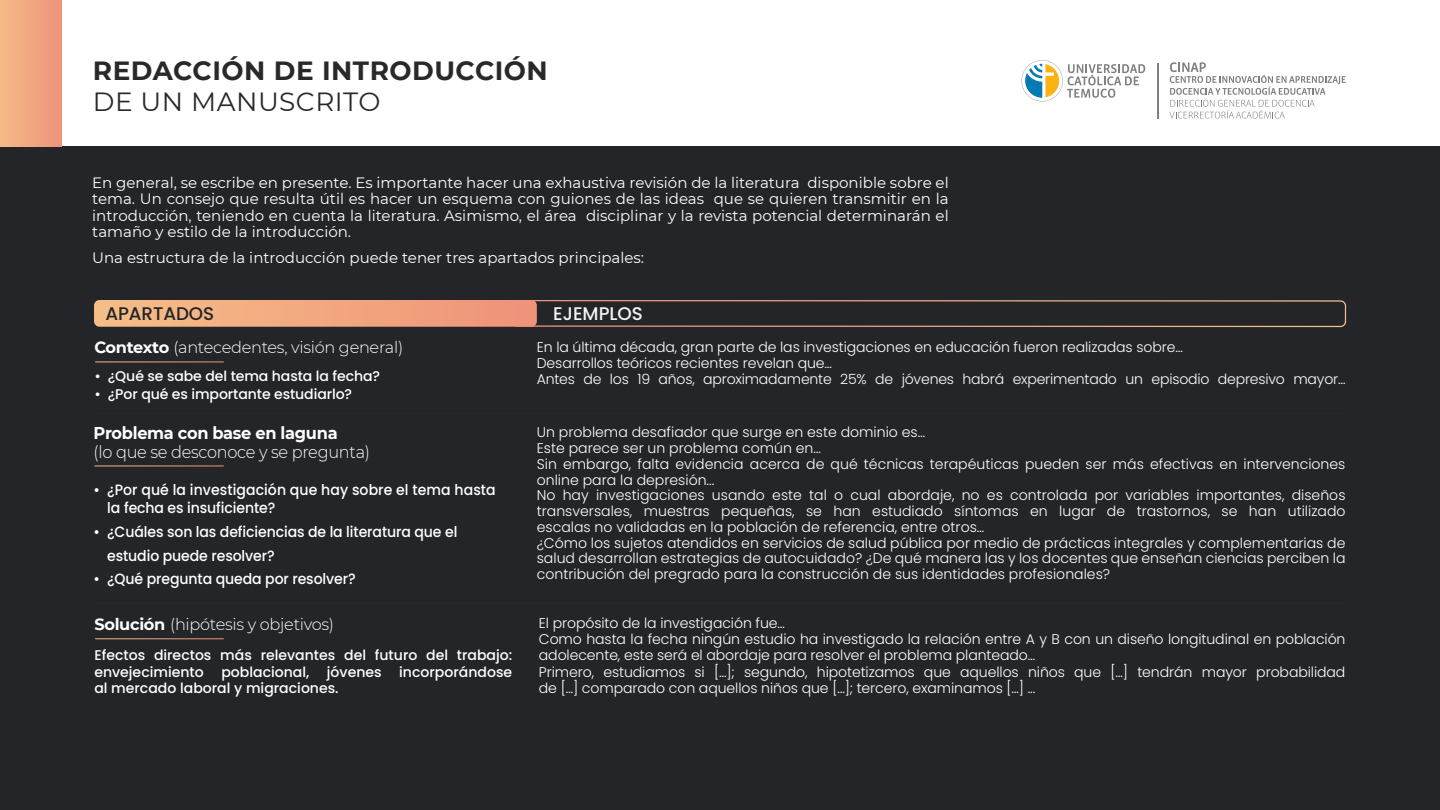
<style>
.page{position:relative;width:1440px;height:810px;background:#fff}
.page>*{position:absolute;margin:0;border:0;box-sizing:border-box;transform-origin:0 0}
.t1{font:700 26.25px "Montserrat";letter-spacing:.02em;color:#292929}
.t2{font:26.25px "Montserrat";letter-spacing:.02em;color:#292929}
.t3{font:500 18.3px "Poppins";letter-spacing:-.005em;color:#232528}
.t4{font:500 18.3px "Poppins";letter-spacing:-.005em;color:#f3f3f3}
.t5{font:300 17.1px "Montserrat";letter-spacing:-.02em;color:#fff;scale:.95 1}
.t6{font:700 17.1px "Montserrat";letter-spacing:-.02em;color:#fff;scale:.95 1}
.t7{font:300 16.2px "Montserrat";letter-spacing:-.02em;color:#fff}
.t8{font:15px/16.3px "Montserrat";color:#fff;text-align:justify}
.t9{font:500 14.85px/18.6px "Poppins";letter-spacing:-.005em;color:#fff;scale:.95 1}
.t10{font:300 14.1px/15.8px "Poppins";color:#fff}
.t11{font:500 14.1px/16.2px "Poppins";letter-spacing:-.005em;color:#fff;text-align:justify}
.s1{font-weight:700}
</style>
<div class="page">
<div style="left:0;top:146px;width:1440px;height:664px;background:#232528"></div>
<div style="left:0;top:0;width:62px;height:146px;background:linear-gradient(to right,#f5ba86,#ef937a)"></div>
<hr style="left:1157px;top:63px;width:1px;height:55px;background:#808080">
<svg style="left:1022px;top:60px;width:123px;height:41px"></svg>
<svg style="left:1170px;top:62px;width:176px;height:57px"></svg>
<hr style="left:95px;top:362px;width:129px;height:1px;background:#fff">
<hr style="left:94px;top:466px;width:130px;height:1px;background:#fff">
<hr style="left:95px;top:638px;width:129px;height:1px;background:#fff">
<hr style="left:93px;top:414px;width:1253px;height:1px;background:#292929">
<hr style="left:93px;top:603px;width:1252px;height:1px;background:#292929">
<svg style="left:94px;top:300px;width:1253px;height:28px"></svg>
<h1 class="t1" style="left:93px;top:51px;width:456px">REDACCIÓN DE INTRODUCCIÓN</h1>
<h1 class="t2" style="left:93px;top:83px;width:289px">DE UN MANUSCRITO</h1>
<p class="t8" style="left:92px;top:174px;width:858px">En general, se escribe en presente. Es importante hacer una exhaustiva revisión de la literatura disponible sobre el tema. Un consejo que resulta útil es hacer un esquema con guiones de las ideas que se quieren transmitir en la introducción, teniendo en cuenta la literatura. Asimismo, el área disciplinar y la revista potencial determinarán el tamaño y estilo de la introducción.</p>
<p class="t8" style="left:92px;top:249px;width:553px">Una estructura de la introducción puede tener tres apartados principales:</p>
<p class="t3" style="left:105px;top:303px;width:110px">APARTADOS</p>
<p class="t4" style="left:553px;top:303px;width:91px">EJEMPLOS</p>
<p class="t7" style="left:94px;top:337px;width:310px"><span class="s1">Contexto</span> (antecedentes, visión general)</p>
<p class="t11" style="left:94px;top:368px;width:287px">• ¿Qué se sabe del tema hasta la fecha?</p>
<p class="t11" style="left:94px;top:386px;width:259px">• ¿Por qué es importante estudiarlo?</p>
<p class="t6" style="left:94px;top:421px;width:258px">Problema con base en laguna</p>
<p class="t5" style="left:94px;top:440px;width:292px">(lo que se desconoce y se pregunta)</p>
<p class="t9" style="left:107px;top:480px;width:411px;text-indent:-14px">• ¿Por qué la investigación que hay sobre el tema hasta la fecha es insuficiente?</p>
<p class="t9" style="left:107px;top:520px;width:370px;line-height:23.9px;text-indent:-14px">• ¿Cuáles son las deficiencias de la literatura que el estudio puede resolver?</p>
<p class="t9" style="left:94px;top:570px;width:277px">• ¿Qué pregunta queda por resolver?</p>
<p class="t7" style="left:94px;top:614px;width:241px"><span class="s1">Solución</span> (hipótesis y objetivos)</p>
<p class="t11" style="left:94px;top:647px;width:419px">Efectos directos más relevantes del futuro del trabajo: envejecimiento poblacional, jóvenes incorporándose al mercado laboral y migraciones.</p>
<p class="t10" style="left:537px;top:339px;width:810px;line-height:16.2px">En la última década, gran parte de las investigaciones en educación fueron realizadas sobre…<br>Desarrollos teóricos recientes revelan que…<br>Antes de los 19 años, aproximadamente 25% de jóvenes habrá experimentado un episodio depresivo mayor…</p>
<p class="t10" style="left:537px;top:425px;width:810px">Un problema desafiador que surge en este dominio es…<br>Este parece ser un problema común en…<br>Sin embargo, falta evidencia acerca de qué técnicas terapéuticas pueden ser más efectivas en intervenciones online para la depresión...<br>No hay investigaciones usando este tal o cual abordaje, no es controlada por variables importantes, diseños transversales, muestras pequeñas, se han estudiado síntomas en lugar de trastornos, se han utilizado escalas no validadas en la población de referencia, entre otros…<br>¿Cómo los sujetos atendidos en servicios de salud pública por medio de prácticas integrales y complementarias de salud desarrollan estrategias de autocuidado? ¿De qué manera las y los docentes que enseñan ciencias perciben la contribución del pregrado para la construcción de sus identidades profesionales?</p>
<p class="t10" style="left:539px;top:615px;width:808px;line-height:16.2px">El propósito de la investigación fue…<br>Como hasta la fecha ningún estudio ha investigado la relación entre A y B con un diseño longitudinal en población adolecente, este será el abordaje para resolver el problema planteado…<br>Primero, estudiamos si […]; segundo, hipotetizamos que aquellos niños que […] tendrán mayor probabilidad de […] comparado con aquellos niños que […]; tercero, examinamos […] ...</p>
</div>
